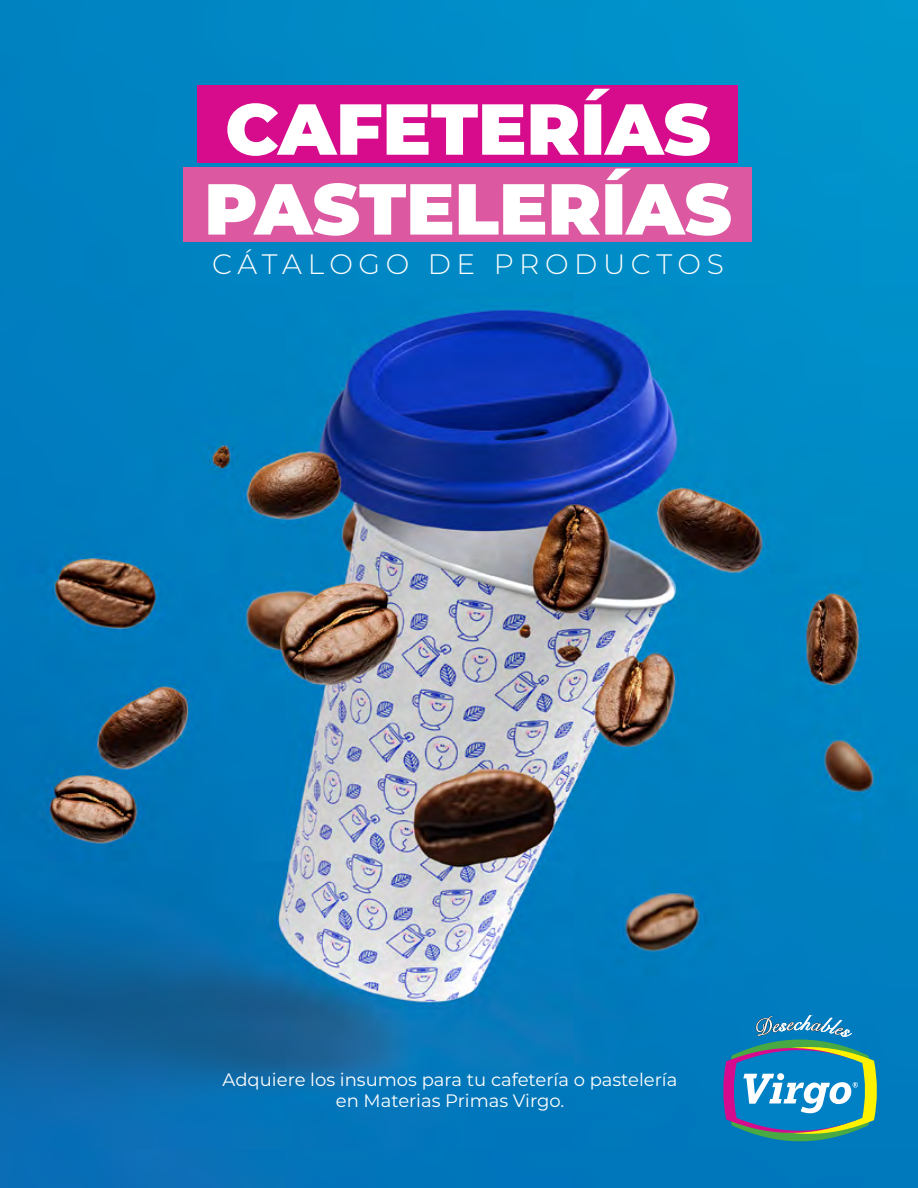
<style>
.page{position:relative;width:918px;height:1188px;background:#fff}
.page>*{position:absolute;margin:0;border:0;box-sizing:border-box;transform-origin:0 0}
.t1{font:900 72px/79.8px "Montserrat";color:#fff}
.t2{font:300 28.05px "Montserrat";letter-spacing:.2em;color:#fff}
.t3{font:18px/21.6px "Montserrat";color:#fff;text-align:center}
</style>
<div class="page">
<img style="left:0;top:0;width:918px;height:1188px">
<svg style="left:723px;top:1015px;width:154px;height:126px;background:#3f8eac"></svg>
<div style="left:198px;top:85px;width:540px;height:78px;background:#d60c8c"></div>
<div style="left:184px;top:167px;width:568px;height:74px;background:#dc58a0"></div>
<h1 class="t1" style="left:204px;top:85px;width:529px">CAFETERÍAS<br>PASTELERÍAS</h1>
<h2 class="t2" style="left:212px;top:245px;width:513px">CÁTALOGO DE PRODUCTOS</h2>
<p class="t3" style="left:223px;top:1068px;width:456px">Adquiere los insumos para tu cafetería o pastelería en Materias Primas Virgo.</p>
</div>
